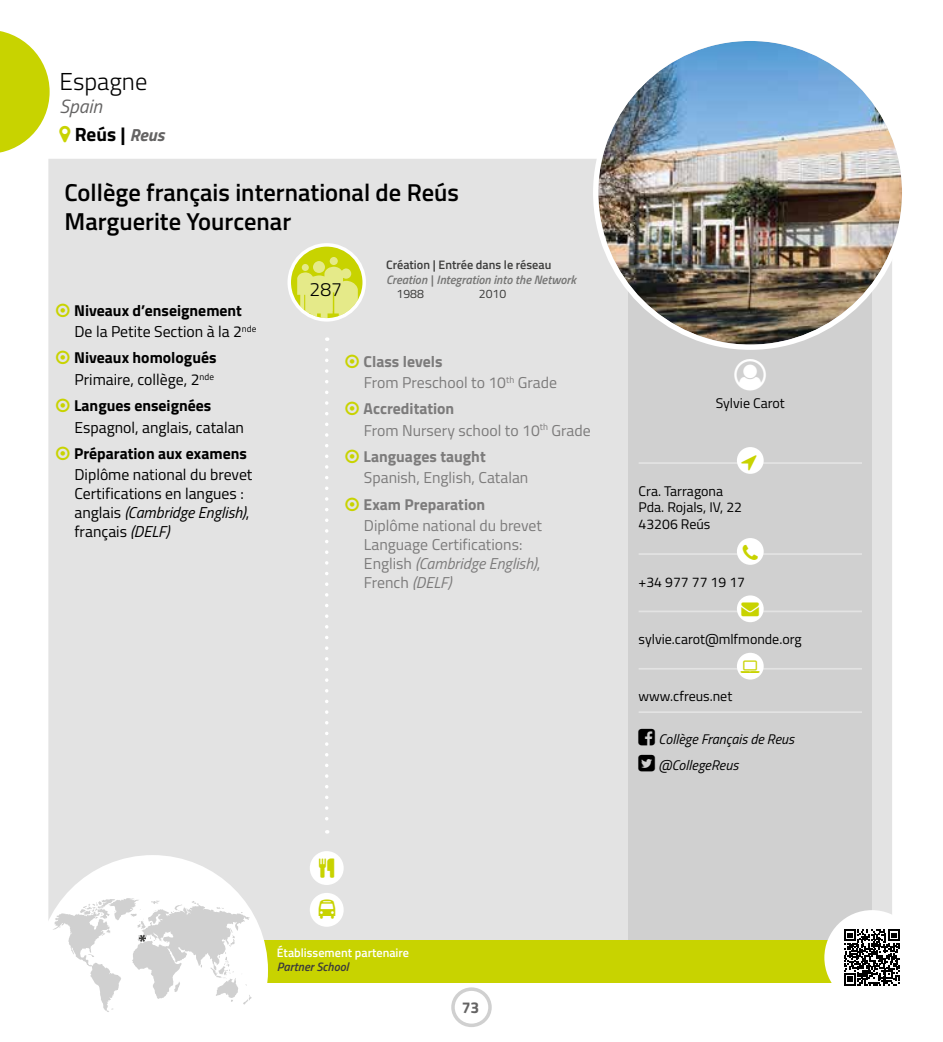
<style>
.page{position:relative;width:943px;height:1042px;background:#fff}
.page>*{position:absolute;margin:0;border:0;box-sizing:border-box;transform-origin:0 0}
.t1{font:600 24.5px/29.4px "Titillium";color:#000}
.t2{font:300 24.5px "Titillium";color:#000}
.t3{font:700 19.25px "Titillium";color:#000}
.t4{font:italic 19.25px "Titillium";color:#646363}
.t5{font:300 19.25px "Titillium";color:#000}
.t6{font:15.75px/18.9px "Titillium";color:#7c7b7b}
.t7{font:15.75px/18.9px "Titillium";color:#000}
.t8{font:700 15.75px/21.3px "Titillium";color:#000}
.t9{font:700 15.75px "Titillium";color:#7c7b7b}
.t10{font:700 15.75px "Titillium";color:#646363}
.t11{font:14px/16.8px "Titillium";color:#000}
.t12{font:italic 14px/25.6px "Titillium";color:#000}
.t13{font:italic 600 12.25px "Titillium";color:#767675}
.t14{font:600 12.25px "Titillium";color:#3c3c3b}
.t15{font:600 12.25px "Titillium";color:#fff}
.t16{font:italic 600 12.25px "Titillium";color:#3c3c3b}
.t17{font:12.25px "Titillium";color:#3c3c3b}
.s1{font-style:italic;font-size:17.5px;color:#646363}
.s2{font-weight:400}
.s3{font-weight:700}
.s4{font-style:italic}
</style>
<div class="page">
<div style="left:48px;top:159px;width:844px;height:781px;background:#e3e3e3"></div>
<div style="left:628px;top:222px;width:243px;height:722px;background:#d0d0d0"></div>
<div style="left:74px;top:940px;width:797px;height:43px;background:#c8d300"></div>
<svg style="left:1px;top:31px;width:49px;height:122px"></svg>
<svg style="left:48px;top:855px;width:220px;height:143px"></svg>
<div style="left:824px;top:910px;width:95px;height:95px;background:#fff;border-radius:50%"></div>
<img style="left:598px;top:41px;width:304px;height:304px;border-radius:152px">
<svg style="left:53px;top:898px;width:198px;height:114px"></svg>
<svg style="left:289px;top:245px;width:75px;height:75px"></svg>
<svg style="left:297px;top:257px;width:61px;height:61px;background:#dee570"></svg>
<div style="left:287px;top:243px;width:79px;height:79px;border:4px solid #fff;border-radius:50%"></div>
<svg style="left:325px;top:350px;width:3px;height:483px"></svg>
<div style="left:310px;top:893px;width:34px;height:34px;background:#fff;border-radius:50%"></div>
<div style="left:310px;top:851px;width:34px;height:34px;background:#fff;border-radius:50%"></div>
<div style="left:451px;top:987px;width:40px;height:40px;border:4px solid #d0d0d0;border-radius:50%"></div>
<svg style="left:844px;top:929px;width:55px;height:56px"></svg>
<hr style="left:638px;top:462px;width:224px;height:2px;background:#e3e3e3">
<hr style="left:638px;top:553px;width:224px;height:2px;background:#e3e3e3">
<hr style="left:638px;top:610px;width:224px;height:2px;background:#e3e3e3">
<hr style="left:638px;top:668px;width:224px;height:1px;background:#e3e3e3">
<hr style="left:638px;top:711px;width:224px;height:2px;background:#e3e3e3">
<div style="left:737px;top:447px;width:26px;height:27px;background:#fff;border-radius:50%"></div>
<div style="left:737px;top:538px;width:26px;height:27px;background:#fff;border-radius:50%"></div>
<div style="left:737px;top:595px;width:26px;height:27px;background:#fff;border-radius:50%"></div>
<div style="left:737px;top:653px;width:26px;height:26px;background:#fff;border-radius:50%"></div>
<svg style="left:345px;top:354px;width:14px;height:14px"></svg>
<svg style="left:345px;top:402px;width:14px;height:13px"></svg>
<svg style="left:345px;top:450px;width:14px;height:13px"></svg>
<svg style="left:345px;top:497px;width:14px;height:14px"></svg>
<svg style="left:56px;top:303px;width:14px;height:14px"></svg>
<svg style="left:56px;top:351px;width:14px;height:13px"></svg>
<svg style="left:56px;top:399px;width:14px;height:13px"></svg>
<svg style="left:56px;top:446px;width:14px;height:14px"></svg>
<h1 class="t2" style="left:60px;top:63px;width:89px">Espagne</h1>
<p class="t4" style="left:60px;top:92px;width:44px">Spain</p>
<p class="t3" style="left:75px;top:119px;width:91px">Reús | <span class="s1">Reus</span></p>
<h1 class="t1" style="left:64px;top:176px;width:396px">Collège français international de Reús<br>Marguerite Yourcenar</h1>
<p class="t8" style="left:74px;top:299px;width:184px">Niveaux d’enseignement<br><span class="s2">De la Petite Section à la 2</span><sup>nde</sup></p>
<p class="t7" style="left:74px;top:346px;width:144px;line-height:21.3px"><span class="s3">Niveaux homologués<br></span>Primaire, collège, 2<sup>nde</sup></p>
<p class="t8" style="left:74px;top:394px;width:139px">Langues enseignées</p>
<p class="t7" style="left:74px;top:417px;width:171px">Espagnol, anglais, catalan</p>
<p class="t8" style="left:74px;top:442px;width:174px">Préparation aux examens</p>
<p class="t7" style="left:74px;top:464px;width:179px">Diplôme national du brevet<br>Certifications en langues : anglais <span class="s4">(Cambridge English)</span>, français <span class="s4">(DELF)</span></p>
<p class="t5" style="left:309px;top:275px;width:34px">287</p>
<p class="t14" style="left:386px;top:255px;width:167px">Création | Entrée dans le réseau</p>
<p class="t13" style="left:386px;top:270px;width:191px">Creation | Integration into the Network</p>
<p class="t17" style="left:396px;top:285px;width:29px">1988</p>
<p class="t17" style="left:479px;top:285px;width:29px">2010</p>
<p class="t6" style="left:363px;top:350px;width:195px;line-height:21.3px"><span class="s3">Class levels<br></span>From Preschool to 10<sup>th</sup> Grade</p>
<p class="t6" style="left:363px;top:397px;width:229px;line-height:21.3px"><span class="s3">Accreditation<br></span>From Nursery school to 10<sup>th</sup> Grade</p>
<p class="t9" style="left:363px;top:444px;width:124px">Languages taught</p>
<p class="t6" style="left:364px;top:468px;width:166px">Spanish, English, Catalan</p>
<p class="t9" style="left:363px;top:492px;width:123px">Exam Preparation</p>
<p class="t6" style="left:364px;top:515px;width:179px">Diplôme national du brevet<br>Language Certifications:<br>English <span class="s4">(Cambridge English)</span>,<br>French <span class="s4">(DELF)</span></p>
<p class="t11" style="left:715px;top:394px;width:70px">Sylvie Carot</p>
<p class="t11" style="left:638px;top:482px;width:105px">Cra. Tarragona<br>Pda. Rojals, IV, 22<br>43206 Reús</p>
<p class="t11" style="left:638px;top:572px;width:108px">+34 977 77 19 17</p>
<p class="t11" style="left:638px;top:630px;width:165px">sylvie.carot@mlfmonde.org</p>
<p class="t11" style="left:638px;top:687px;width:95px">www.cfreus.net</p>
<p class="t12" style="left:658px;top:726px;width:137px">Collège Français de Reus @CollegeReus</p>
<p class="t15" style="left:277px;top:943px;width:134px">Établissement partenaire</p>
<p class="t16" style="left:277px;top:958px;width:73px">Partner School</p>
<p class="t10" style="left:461px;top:995px;width:19px">73</p>
</div>
